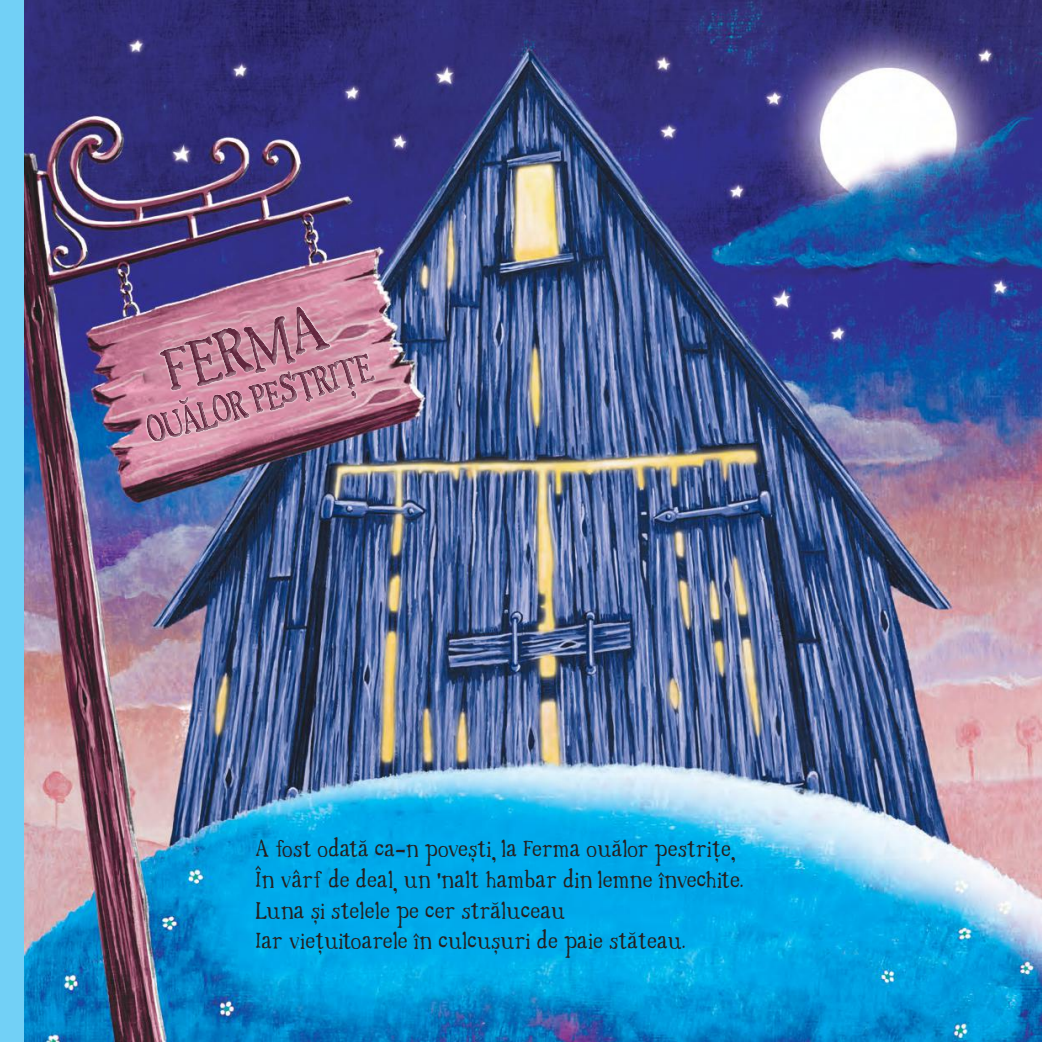
<style>
.page{position:relative;width:1042px;height:1042px;background:#fff}
.page>*{position:absolute;margin:0;border:0;box-sizing:border-box;transform-origin:0 0}
.t1{font:62.82px "Times New Random";color:#64273f}
.t2{font:38.5px "Times New Random";color:#64273f;scale:.85 1}
.t3{font:23.1px/30.8px "Times New Random";letter-spacing:.04em;color:#241f1f}
</style>
<div class="page">
<div style="left:0;top:0;width:25px;height:1042px;background:#72d0f6"></div>
<img style="left:25px;top:0;width:1017px;height:1042px">
<img style="left:96px;top:247px;width:322px;height:223px">
<h1 class="t1" style="left:154px;top:335px;width:167px;rotate:-17deg">FERMA</h1>
<h2 class="t2" style="left:141px;top:410px;width:275px;rotate:-17deg">OUĂLOR PESTRIŢE</h2>
<p class="t3" style="left:256px;top:835px;width:489px">A fost odată ca‑n poveşti, la Ferma ouălor pestriţe, Án vârf de deal, un ‘nalt hambar din lemne învechite.<br>Luna şi stelele pe cer străluceau<br>Iar vieţuitoarele în culcuşuri de paie stăteau.</p>
</div>
